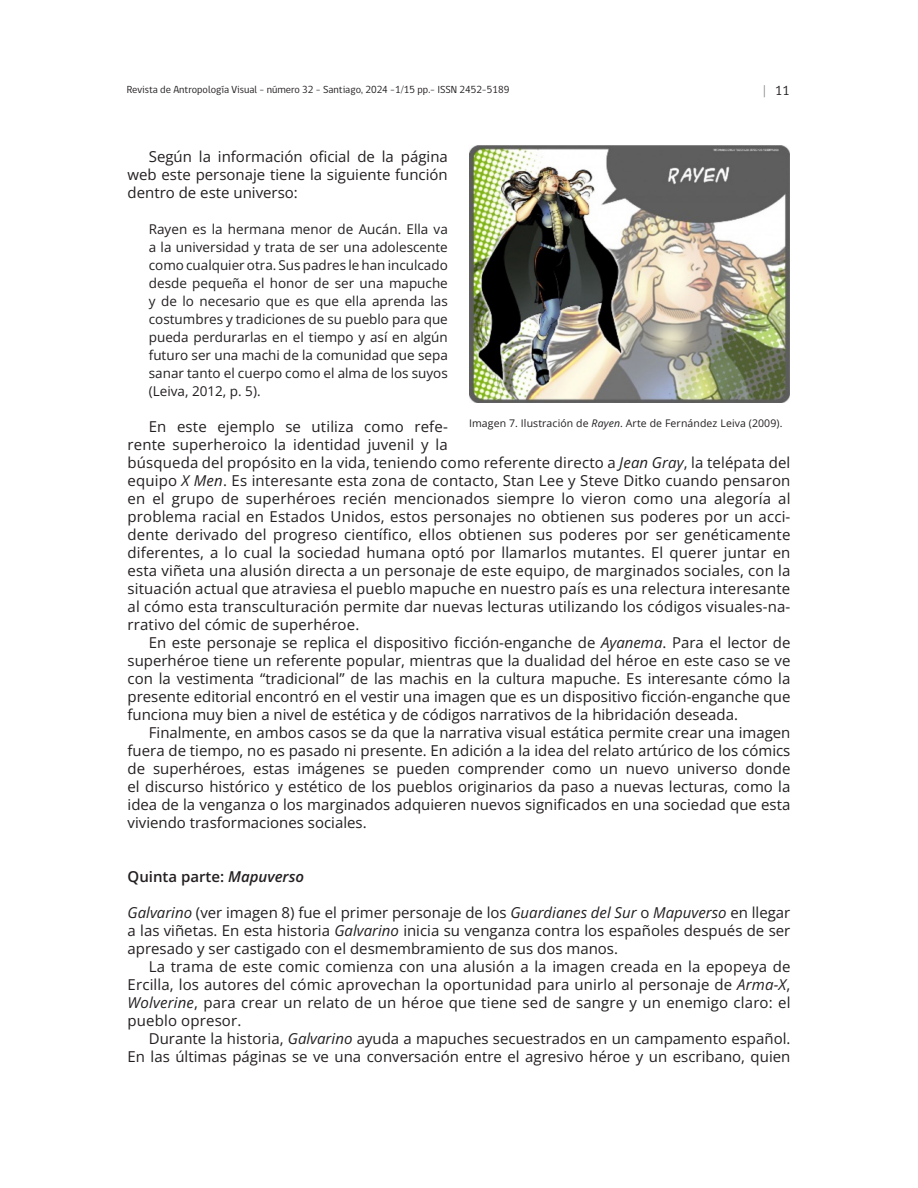
<style>
.page{position:relative;width:918px;height:1188px;background:#fff}
.page>*{position:absolute;margin:0;border:0;box-sizing:border-box;transform-origin:0 0}
.parraforav{font:15px/18px "Open Sans";letter-spacing:.01em;color:#231f20;text-align:justify}
.subtitrav1{font:600 15px "Open Sans";color:#231f20}
.citasrav{font:13.5px/18px "Open Sans";color:#231f20;text-align:justify}
.t1{font:13.5px "gob CL";color:#231f20}
.t2{font:10.5px "gob CL";color:#231f20}
.piesfotorav{font:10.5px "Open Sans";letter-spacing:.01em;color:#231f20}
.s1{color:#808285}
.s2{font-style:italic}
</style>
<div class="page">
<img style="left:469px;top:146px;width:321px;height:256px">
<p class="t2" style="left:127px;top:82px;width:384px">Revista de Antropología Visual - número 32 - Santiago, 2024 -1/15 pp.- ISSN 2452-5189</p>
<p class="t1" style="left:762px;top:82px;width:29px"><span class="s1">|</span> 11</p>
<p class="parraforav" style="left:128px;top:147px;width:322px;text-indent:21px">Según la información oficial de la página web este personaje tiene la siguiente función dentro de este universo:</p>
<p class="citasrav" style="left:149px;top:220px;width:301px">Rayen es la hermana menor de Aucán. Ella va a la universidad y trata de ser una adolescente como cualquier otra. Sus padres le han inculcado desde pequeña el honor de ser una mapuche y de lo necesario que es que ella aprenda las costumbres y tradiciones de su pueblo para que pueda perdurarlas en el tiempo y así en algún futuro ser una machi de la comunidad que sepa sanar tanto el cuerpo como el alma de los suyos (Leiva, 2012, p. 5).</p>
<p class="parraforav" style="left:128px;top:417px;width:664px;text-align:left;text-indent:21px">En este ejemplo se utiliza como refe-<br>rente superheroico la identidad juvenil y la<br>búsqueda del propósito en la vida, teniendo como referente directo a <span class="s2">Jean Gray</span>, la telépata del equipo <span class="s2">X Men</span>. Es interesante esta zona de contacto, Stan Lee y Steve Ditko cuando pensaron en el grupo de superhéroes recién mencionados siempre lo vieron como una alegoría al problema racial en Estados Unidos, estos personajes no obtienen sus poderes por un acci&shy;dente derivado del progreso científico, ellos obtienen sus poderes por ser genéticamente diferentes, a lo cual la sociedad humana optó por llamarlos mutantes. El querer juntar en esta viñeta una alusión directa a un personaje de este equipo, de marginados sociales, con la situación actual que atraviesa el pueblo mapuche en nuestro país es una relectura interesante al cómo esta transculturación permite dar nuevas lecturas utilizando los códigos visuales-na&shy;rrativo del cómic de superhéroe.</p>
<p class="parraforav" style="left:128px;top:633px;width:664px;text-indent:21px">En este personaje se replica el dispositivo ficción-enganche de <span class="s2">Ayanema</span>. Para el lector de superhéroe tiene un referente popular, mientras que la dualidad del héroe en este caso se ve con la vestimenta “tradicional” de las machis en la cultura mapuche. Es interesante cómo la presente editorial encontró en el vestir una imagen que es un dispositivo ficción-enganche que funciona muy bien a nivel de estética y de códigos narrativos de la hibridación deseada.</p>
<p class="parraforav" style="left:128px;top:723px;width:664px;text-indent:21px">Finalmente, en ambos casos se da que la narrativa visual estática permite crear una imagen fuera de tiempo, no es pasado ni presente. En adición a la idea del relato artúrico de los cómics de superhéroes, estas imágenes se pueden comprender como un nuevo universo donde el discurso histórico y estético de los pueblos originarios da paso a nuevas lecturas, como la idea de la venganza o los marginados adquieren nuevos significados en una sociedad que esta viviendo trasformaciones sociales.</p>
<p class="piesfotorav" style="left:469px;top:416px;width:315px">Imagen 7. Ilustración de <span class="s2">Rayen</span>. Arte de Fernández Leiva (2009).</p>
<p class="subtitrav1" style="left:128px;top:866px;width:178px">Quinta parte: <span class="s2">Mapuverso</span></p>
<p class="parraforav" style="left:128px;top:903px;width:664px"><span class="s2">Galvarino</span> (ver imagen 8) fue el primer personaje de los <span class="s2">Guardianes del Sur</span> o <span class="s2">Mapuverso</span> en llegar a las viñetas. En esta historia <span class="s2">Galvarino</span> inicia su venganza contra los españoles después de ser apresado y ser castigado con el desmembramiento de sus dos manos.</p>
<p class="parraforav" style="left:128px;top:957px;width:664px;text-indent:21px">La trama de este comic comienza con una alusión a la imagen creada en la epopeya de Ercilla, los autores del cómic aprovechan la oportunidad para unirlo al personaje de <span class="s2">Arma-X</span>, <span class="s2">Wolverine</span>, para crear un relato de un héroe que tiene sed de sangre y un enemigo claro: el pueblo opresor.</p>
<p class="parraforav" style="left:128px;top:1029px;width:664px;text-align:right">Durante la historia, <span class="s2">Galvarino</span> ayuda a mapuches secuestrados en un campamento español.<br>En las últimas páginas se ve una conversación entre el agresivo héroe y un escribano, quien</p>
</div>
